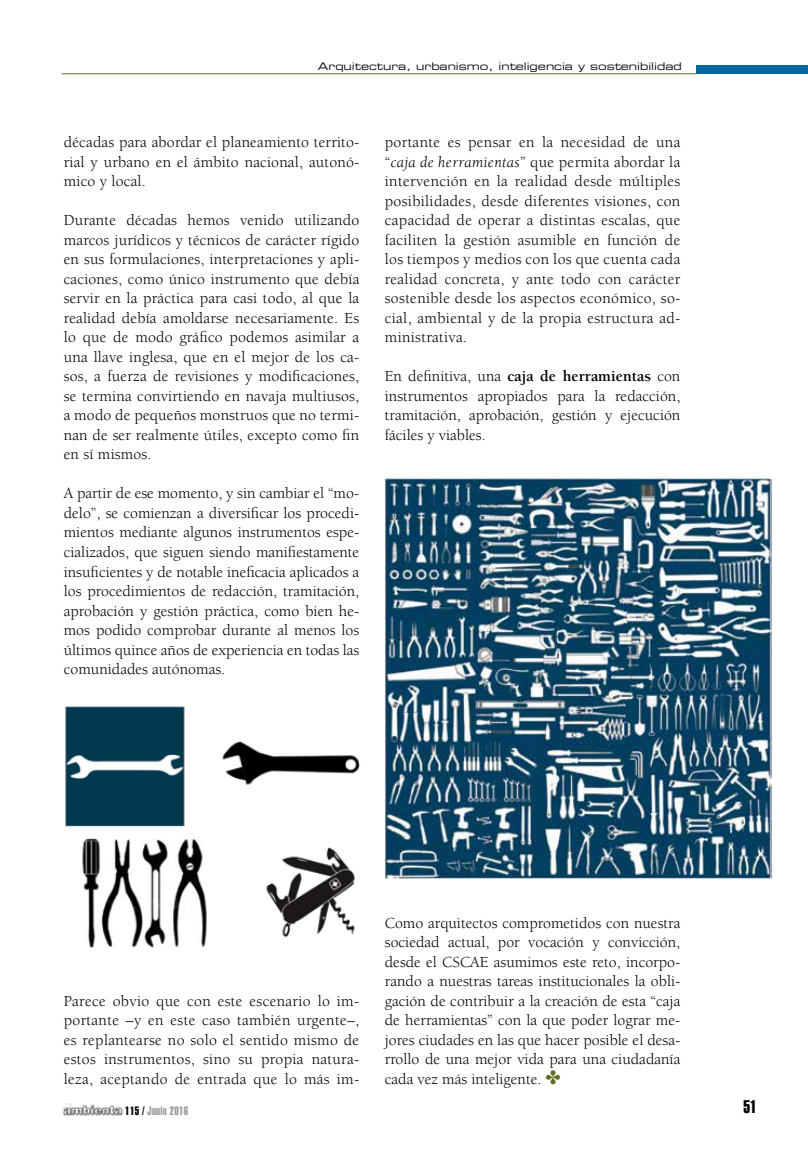
<style>
.page{position:relative;width:808px;height:1149px;background:#fff}
.page>*{position:absolute;margin:0;border:0;box-sizing:border-box;transform-origin:0 0}
.t1{font:18px "Helvetica LT Std Extra Comp";color:#000}
.t2{font:15.75px/19.5px "Berkeley Std";letter-spacing:.01em;color:#000;text-align:justify}
.t3{font:12px "Helvetica LT Std Extra Comp";letter-spacing:.025em;color:#9c9e9f}
.t4{font:10.5px "Eurostile LT Std Ex 2";color:#000}
.s1{font-style:italic}
.s2{font-weight:700}
.s3{color:#5f6d27}
.s4{color:#000}
</style>
<div class="page">
<div style="left:696px;top:65px;width:112px;height:9px;background:#00689e"></div>
<hr style="left:62px;top:73px;width:635px;height:1px;background:#5f6d27">
<img style="left:62px;top:1103px;width:61px;height:13px">
<img style="left:82px;top:838px;width:273px;height:110px">
<img style="left:65px;top:706px;width:295px;height:120px">
<img style="left:385px;top:476px;width:387px;height:402px">
<p class="t4" style="left:318px;top:59px;width:365px">Arquitectura, urbanismo, inteligencia y sostenibilidad</p>
<p class="t2" style="left:64px;top:133px;width:297px">décadas para abordar el planeamiento territo&shy;rial y urbano en el ámbito nacional, autonó&shy;mico y local.</p>
<p class="t2" style="left:64px;top:211px;width:297px">Durante décadas hemos venido utilizando marcos jurídicos y técnicos de carácter rígido en sus formulaciones, interpretaciones y apli&shy;caciones, como único instrumento que debía servir en la práctica para casi todo, al que la realidad debía amoldarse necesariamente. Es lo que de modo gráfico podemos asimilar a una llave inglesa, que en el mejor de los ca&shy;sos, a fuerza de revisiones y modificaciones, se termina convirtiendo en navaja multiusos, a modo de pequeños monstruos que no termi&shy;nan de ser realmente útiles, excepto como fin en sí mismos.</p>
<p class="t2" style="left:64px;top:484px;width:297px">A partir de ese momento, y sin cambiar el “mo&shy;delo”, se comienzan a diversificar los procedi&shy;mientos mediante algunos instrumentos espe&shy;cializados, que siguen siendo manifiestamente insuficientes y de notable ineficacia aplicados a los procedimientos de redacción, tramitación, aprobación y gestión práctica, como bien he&shy;mos podido comprobar durante al menos los últimos quince años de experiencia en todas las comunidades autónomas.</p>
<p class="t2" style="left:385px;top:133px;width:297px">portante es pensar en la necesidad de una “<span class="s1">caja de herramientas</span>” que permita abordar la intervención en la realidad desde múltiples posibilidades, desde diferentes visiones, con capacidad de operar a distintas escalas, que faciliten la gestión asumible en función de los tiempos y medios con los que cuenta cada realidad concreta, y ante todo con carácter sostenible desde los aspectos económico, so&shy;cial, ambiental y de la propia estructura ad&shy;ministrativa.</p>
<p class="t2" style="left:385px;top:367px;width:297px">En definitiva, una <span class="s2">caja de herramientas</span> con instrumentos apropiados para la redacción, tramitación, aprobación, gestión y ejecución fáciles y viables.</p>
<p class="t2" style="left:64px;top:991px;width:297px">Parece obvio que con este escenario lo im&shy;portante –y en este caso también urgente–, es replantearse no solo el sentido mismo de estos instrumentos, sino su propia natura&shy;leza, aceptando de entrada que lo más im-</p>
<p class="t2" style="left:385px;top:913px;width:297px">Como arquitectos comprometidos con nuestra sociedad actual, por vocación y convicción, desde el CSCAE asumimos este reto, incorpo&shy;rando a nuestras tareas institucionales la obli&shy;gación de contribuir a la creación de esta “caja de herramientas” con la que poder lograr me&shy;jores ciudades en las que hacer posible el desa&shy;rrollo de una mejor vida para una ciudadanía cada vez más inteligente. <span class="s3">✤</span></p>
<p class="t3" style="left:125px;top:1103px;width:65px"><span class="s4">115 /</span> Junio 2016</p>
<p class="t1" style="left:744px;top:1095px;width:15px">51</p>
</div>
